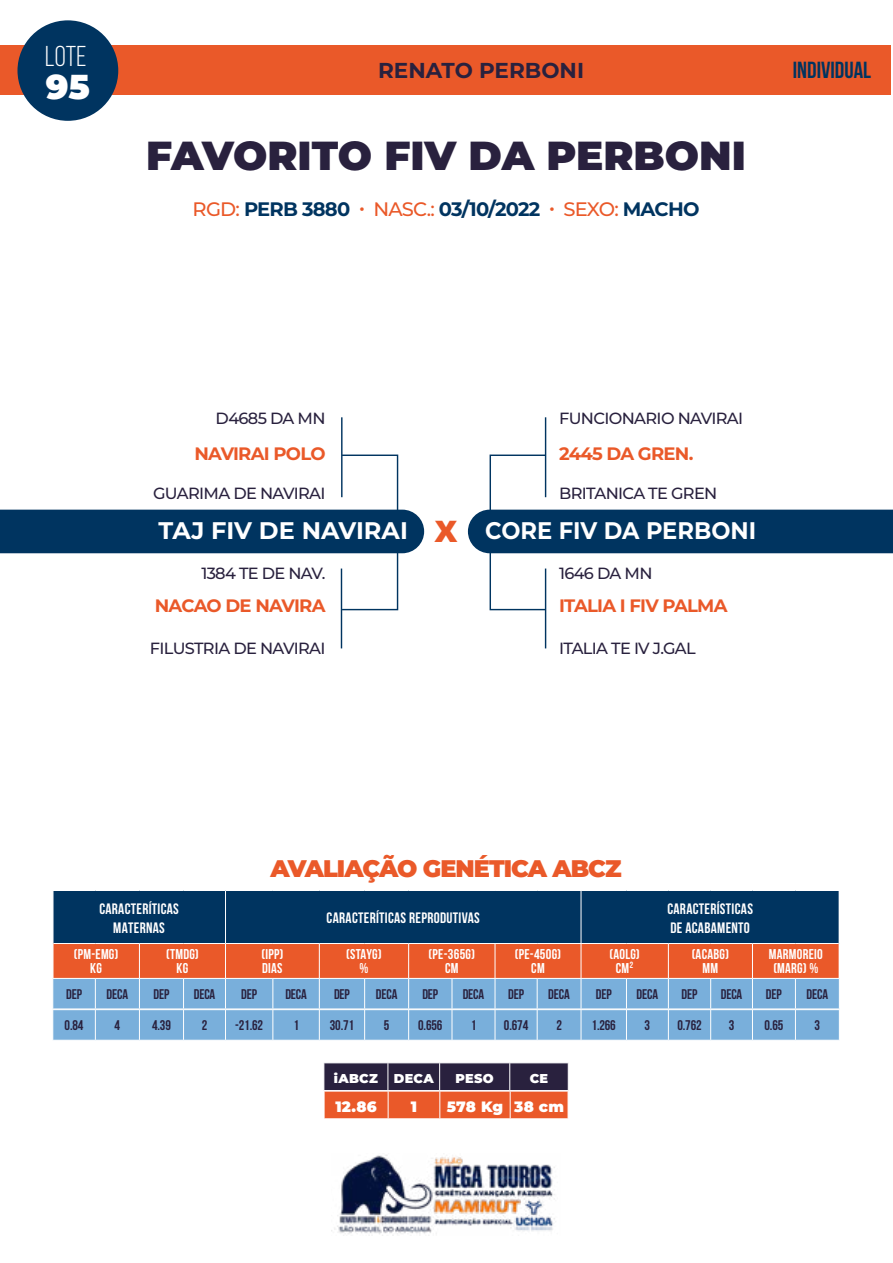
<style>
.page{position:relative;width:893px;height:1263px;background:#fff}
.page>*{position:absolute;margin:0;border:0;box-sizing:border-box;transform-origin:0 0}
.t1{font:900 40.5px "Montserrat";color:#29213e}
.t2{font:900 34.5px "Montserrat";color:#fff}
.t3{font:28.65px "Bebas Neue";color:#fff}
.t4{font:900 24px "Montserrat";letter-spacing:-.04em;color:#ea5929}
.t5{font:700 24px "Montserrat";color:#fff}
.t6{font:700 24px "Montserrat";color:#fff;scale:.94 1}
.t7{font:700 23.25px "Bebas Neue";color:#003460}
.t8{font:700 21.6px "Montserrat";color:#29213e}
.t9{font:700 19.5px "Montserrat";letter-spacing:-.04em;color:#003460}
.t10{font:700 18px "Montserrat";letter-spacing:-.04em;color:#ea5929}
.t11{font:500 16.2px "Montserrat";letter-spacing:-.04em;color:#29213e}
.t12{font:700 15.15px/18.1px "Bebas Neue";letter-spacing:.02em;color:#fff;text-align:center}
.t13{font:900 15px "Montserrat";letter-spacing:.02em;color:#fff}
.t14{font:700 14.25px/14.2px "Bebas Neue";letter-spacing:.02em;color:#fff;text-align:center}
.t15{font:700 13.95px "Bebas Neue";letter-spacing:-.01em;color:#29213e}
.t16{font:900 12.9px "Montserrat";letter-spacing:.02em;color:#fff}
.s1{font-weight:500;color:#ea5929}
.s2{font-family:"Arial";font-weight:900;font-size:29.55px;color:#ea5929}
</style>
<div class="page">
<div style="left:1px;top:45px;width:890px;height:49px;background:#ea5929"></div>
<div style="left:17px;top:20px;width:101px;height:101px;background:#003460;border-radius:50%"></div>
<img style="left:331px;top:1155px;width:224px;height:79px">
<svg style="left:52px;top:890px;width:788px;height:150px;background:#6d7389"></svg>
<hr style="left:52px;top:1009px;width:43px;height:1px;background:#fff">
<hr style="left:52px;top:1010px;width:1px;height:30px;background:#fff">
<hr style="left:95px;top:1009px;width:44px;height:1px;background:#fff">
<hr style="left:95px;top:1010px;width:1px;height:30px;background:#fff">
<hr style="left:139px;top:1009px;width:45px;height:1px;background:#fff">
<hr style="left:139px;top:1010px;width:1px;height:30px;background:#fff">
<hr style="left:184px;top:1009px;width:41px;height:1px;background:#fff">
<hr style="left:183px;top:1010px;width:1px;height:30px;background:#fff">
<hr style="left:225px;top:1009px;width:48px;height:1px;background:#fff">
<hr style="left:225px;top:1010px;width:1px;height:30px;background:#fff">
<hr style="left:273px;top:1009px;width:46px;height:1px;background:#fff">
<hr style="left:272px;top:1010px;width:1px;height:30px;background:#fff">
<hr style="left:319px;top:1009px;width:46px;height:1px;background:#fff">
<hr style="left:319px;top:1010px;width:1px;height:30px;background:#fff">
<hr style="left:365px;top:1009px;width:44px;height:1px;background:#fff">
<hr style="left:364px;top:1010px;width:1px;height:30px;background:#fff">
<hr style="left:409px;top:1009px;width:43px;height:1px;background:#fff">
<hr style="left:408px;top:1010px;width:1px;height:30px;background:#fff">
<hr style="left:452px;top:1009px;width:43px;height:1px;background:#fff">
<hr style="left:452px;top:1010px;width:1px;height:30px;background:#fff">
<hr style="left:495px;top:1009px;width:42px;height:1px;background:#fff">
<hr style="left:495px;top:1010px;width:1px;height:30px;background:#fff">
<hr style="left:537px;top:1009px;width:44px;height:1px;background:#fff">
<hr style="left:537px;top:1010px;width:1px;height:30px;background:#fff">
<hr style="left:581px;top:1009px;width:45px;height:1px;background:#fff">
<hr style="left:581px;top:1010px;width:1px;height:30px;background:#fff">
<hr style="left:626px;top:1009px;width:42px;height:1px;background:#fff">
<hr style="left:626px;top:1010px;width:1px;height:30px;background:#fff">
<hr style="left:668px;top:1009px;width:43px;height:1px;background:#fff">
<hr style="left:668px;top:1010px;width:1px;height:30px;background:#fff">
<hr style="left:711px;top:1009px;width:41px;height:1px;background:#fff">
<hr style="left:710px;top:1010px;width:1px;height:30px;background:#fff">
<hr style="left:752px;top:1009px;width:43px;height:1px;background:#fff">
<hr style="left:752px;top:1010px;width:1px;height:30px;background:#fff">
<hr style="left:795px;top:1009px;width:45px;height:1px;background:#fff">
<hr style="left:795px;top:1010px;width:1px;height:30px;background:#fff">
<hr style="left:839px;top:1010px;width:1px;height:30px;background:#fff">
<svg style="left:324px;top:1063px;width:245px;height:56px;background:#904940"></svg>
<hr style="left:324px;top:1118px;width:64px;height:1px;background:#fff">
<div style="left:490px;top:454px;width:56px;height:156px;border:1px solid #003460"></div>
<div style="left:341px;top:454px;width:57px;height:156px;border:1px solid #003460"></div>
<hr style="left:341px;top:417px;width:1px;height:80px;background:#003460">
<hr style="left:341px;top:568px;width:1px;height:80px;background:#003460">
<hr style="left:545px;top:417px;width:1px;height:80px;background:#003460">
<hr style="left:545px;top:568px;width:1px;height:80px;background:#003460">
<div style="left:0;top:510px;width:424px;height:43px;background:#003460"></div>
<div style="left:468px;top:510px;width:425px;height:43px;background:#003460"></div>
<h3 class="t3" style="left:45px;top:41px;width:43px">Lote</h3>
<h2 class="t2" style="left:46px;top:61px;width:46px">95</h2>
<h3 class="t8" style="left:378px;top:54px;width:207px">RENATO PERBONI</h3>
<h1 class="t1" style="left:146px;top:125px;width:601px">FAVORITO FIV DA PERBONI</h1>
<h3 class="t9" style="left:193px;top:195px;width:508px"><span class="s1">RGD:</span> PERB 3880 <span class="s1">• NASC.:</span> 03/10/2022 <span class="s1">• SEXO:</span> MACHO</h3>
<h3 class="t7" style="left:793px;top:57px;width:80px">INDIVIDUAL</h3>
<p class="t11" style="left:216px;top:407px;width:111px">D4685 DA MN</p>
<p class="t11" style="left:559px;top:407px;width:186px">FUNCIONARIO NAVIRAI</p>
<p class="t10" style="left:194px;top:440px;width:133px">NAVIRAI POLO</p>
<p class="t10" style="left:559px;top:440px;width:136px">2445 DA GREN.</p>
<p class="t11" style="left:153px;top:482px;width:174px">GUARIMA DE NAVIRAI</p>
<p class="t11" style="left:559px;top:482px;width:160px">BRITANICA TE GREN</p>
<h3 class="t5" style="left:159px;top:513px;width:300px">TAJ FIV DE NAVIRAI <span class="s2">X</span></h3>
<h3 class="t6" style="left:485px;top:513px;width:290px">CORE FIV DA PERBONI</h3>
<p class="t11" style="left:201px;top:562px;width:126px">1384 TE DE NAV.</p>
<p class="t11" style="left:559px;top:562px;width:95px">1646 DA MN</p>
<p class="t10" style="left:155px;top:592px;width:172px">NACAO DE NAVIRA</p>
<p class="t10" style="left:559px;top:592px;width:170px">ITALIA I FIV PALMA</p>
<p class="t11" style="left:150px;top:637px;width:177px">FILUSTRIA DE NAVIRAI</p>
<p class="t11" style="left:559px;top:637px;width:138px">ITALIA TE IV J.GAL</p>
<h3 class="t4" style="left:270px;top:850px;width:353px">AVALIAÇÃO GENÉTICA ABCZ</h3>
<p class="t12" style="left:99px;top:900px;width:81px">CARACTERÍTICAS<br>MATERNAS</p>
<p class="t12" style="left:327px;top:909px;width:155px">CARACTERÍTICAS REPRODUTIVAS</p>
<p class="t12" style="left:667px;top:900px;width:87px;text-align:left">CARACTERÍSTICAS<br>DE ACABAMENTO</p>
<p class="t14" style="left:74px;top:947px;width:46px">(PM-EMG)<br>KG</p>
<p class="t14" style="left:166px;top:947px;width:34px">(TMDG)<br>KG</p>
<p class="t14" style="left:261px;top:947px;width:23px;text-align:left">(IPP)<br>DIAS</p>
<p class="t14" style="left:346px;top:947px;width:37px">(STAYG) %</p>
<p class="t14" style="left:429px;top:947px;width:48px">(PE-365G)<br>CM</p>
<p class="t14" style="left:515px;top:947px;width:48px">(PE-450G)<br>CM</p>
<p class="t14" style="left:609px;top:947px;width:32px">(AOLG)<br>CM²</p>
<p class="t14" style="left:692px;top:947px;width:39px">(ACABG)<br>MM</p>
<p class="t14" style="left:769px;top:947px;width:56px">MARMOREIO (MARG) %</p>
<p class="t15" style="left:66px;top:986px;width:17px">DEP</p>
<p class="t15" style="left:107px;top:986px;width:23px">DECA</p>
<p class="t15" style="left:154px;top:986px;width:17px">DEP</p>
<p class="t15" style="left:194px;top:986px;width:23px">DECA</p>
<p class="t15" style="left:241px;top:986px;width:17px">DEP</p>
<p class="t15" style="left:285px;top:986px;width:23px">DECA</p>
<p class="t15" style="left:334px;top:986px;width:17px">DEP</p>
<p class="t15" style="left:376px;top:986px;width:23px">DECA</p>
<p class="t15" style="left:422px;top:986px;width:17px">DEP</p>
<p class="t15" style="left:463px;top:986px;width:23px">DECA</p>
<p class="t15" style="left:508px;top:986px;width:17px">DEP</p>
<p class="t15" style="left:548px;top:986px;width:23px">DECA</p>
<p class="t15" style="left:596px;top:986px;width:17px">DEP</p>
<p class="t15" style="left:637px;top:986px;width:23px">DECA</p>
<p class="t15" style="left:681px;top:986px;width:17px">DEP</p>
<p class="t15" style="left:721px;top:986px;width:23px">DECA</p>
<p class="t15" style="left:766px;top:986px;width:17px">DEP</p>
<p class="t15" style="left:807px;top:986px;width:23px">DECA</p>
<p class="t15" style="left:65px;top:1018px;width:20px">0.84</p>
<p class="t15" style="left:115px;top:1018px;width:7px">4</p>
<p class="t15" style="left:152px;top:1018px;width:20px">4.39</p>
<p class="t15" style="left:202px;top:1018px;width:7px">2</p>
<p class="t15" style="left:235px;top:1018px;width:29px">-21.62</p>
<p class="t15" style="left:293px;top:1018px;width:7px">1</p>
<p class="t15" style="left:330px;top:1018px;width:26px">30.71</p>
<p class="t15" style="left:384px;top:1018px;width:7px">5</p>
<p class="t15" style="left:418px;top:1018px;width:26px">0.656</p>
<p class="t15" style="left:471px;top:1018px;width:7px">1</p>
<p class="t15" style="left:504px;top:1018px;width:26px">0.674</p>
<p class="t15" style="left:556px;top:1018px;width:7px">2</p>
<p class="t15" style="left:592px;top:1018px;width:26px">1.266</p>
<p class="t15" style="left:645px;top:1018px;width:7px">3</p>
<p class="t15" style="left:677px;top:1018px;width:26px">0.762</p>
<p class="t15" style="left:729px;top:1018px;width:7px">3</p>
<p class="t15" style="left:764px;top:1018px;width:20px">0.65</p>
<p class="t15" style="left:815px;top:1018px;width:7px">3</p>
<p class="t16" style="left:334px;top:1069px;width:45px">iABCZ</p>
<p class="t16" style="left:394px;top:1069px;width:41px">DECA</p>
<p class="t16" style="left:456px;top:1069px;width:40px">PESO</p>
<p class="t16" style="left:530px;top:1069px;width:20px">CE</p>
<p class="t13" style="left:335px;top:1095px;width:43px">12.86</p>
<p class="t13" style="left:411px;top:1095px;width:8px">1</p>
<p class="t13" style="left:447px;top:1095px;width:119px">578 Kg 38 cm</p>
</div>
